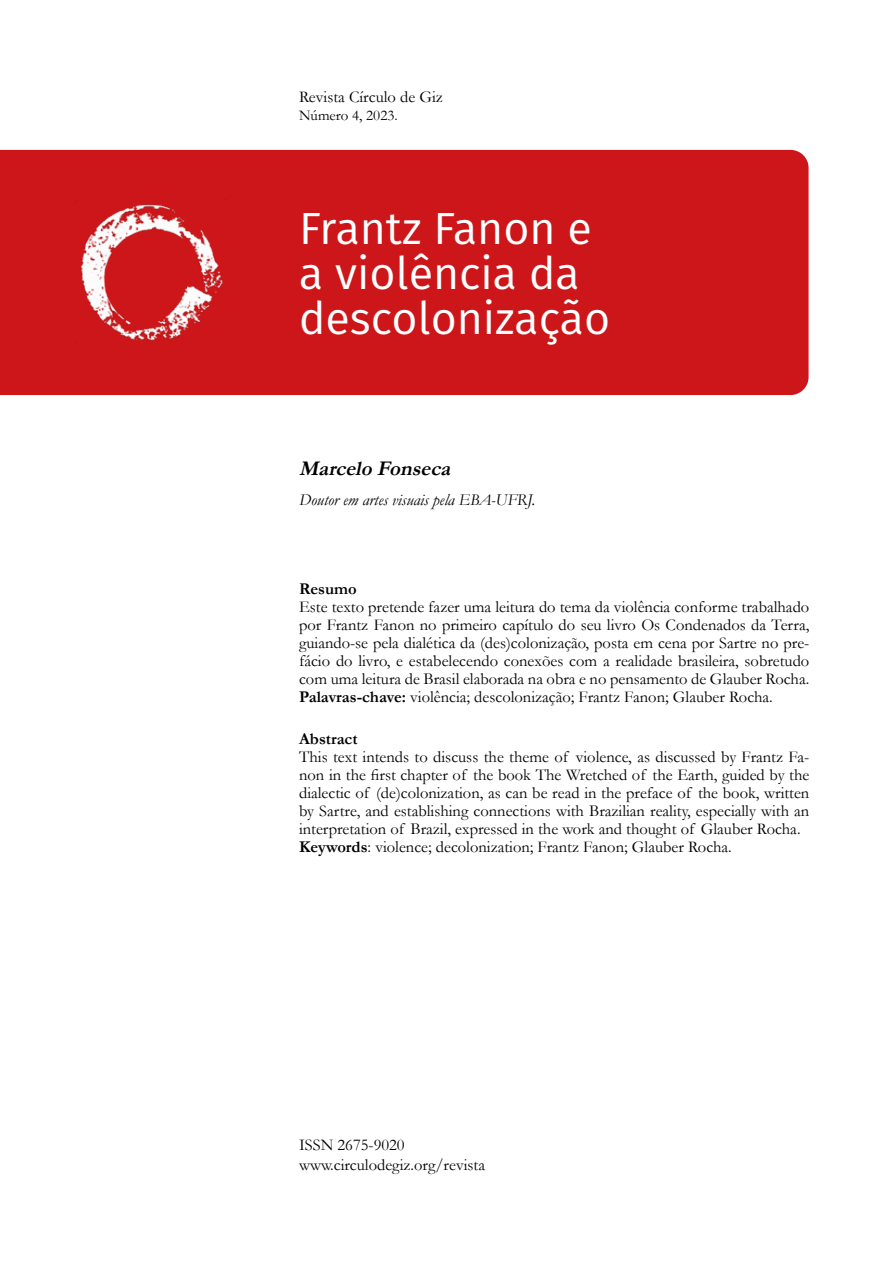
<style>
.page{position:relative;width:893px;height:1263px;background:#fff}
.page>*{position:absolute;margin:0;border:0;box-sizing:border-box;transform-origin:0 0}
.t1{font:45px/45px "Fira Sans";color:#fff}
.t2{font:italic 700 21px "Garamond";color:#000}
.t3{font:16.5px/18px "Garamond";color:#000}
.t4{font:italic 16.5px "Garamond";color:#000}
.t5{font:700 16.5px "Garamond";color:#000}
.t6{font:15px "Garamond";color:#000}
.s1{font-weight:700}
</style>
<div class="page">
<div style="left:0;top:150px;width:809px;height:245px;background:#cd1619"></div>
<img style="left:74px;top:199px;width:152px;height:146px">
<p class="t3" style="left:299px;top:87px;width:145px">Revista Círculo de Giz</p>
<p class="t6" style="left:299px;top:105px;width:100px">Número 4, 2023.</p>
<h1 class="t1" style="left:299px;top:205px;width:313px">Frantz Fanon e a violência da descolonização</h1>
<p class="t2" style="left:299px;top:454px;width:159px">MarceloFonseca</p>
<p class="t4" style="left:299px;top:489px;width:238px">Doutor em artes visuais pela EBA-UFRJ.</p>
<p class="t5" style="left:299px;top:577px;width:59px">Resumo</p>
<p class="t3" style="left:299px;top:597px;width:512px;text-align:justify">Este texto pretende fazer uma leitura do tema da violência conforme trabalhado por Frantz Fanon no primeiro capítulo do seu livro Os Condenados da Terra, guiando-se pela dialética da (des)colonização, posta em cena por Sartre no pre&shy;fácio do livro, e estabelecendo conexões com a realidade brasileira, sobretudo com uma leitura de Brasil elaborada na obra e no pensamento de Glauber Rocha.<br><span class="s1">Palavras-chave:</span> violência; descolonização; Frantz Fanon; Glauber Rocha.</p>
<p class="t5" style="left:299px;top:727px;width:60px">Abstract</p>
<p class="t3" style="left:299px;top:747px;width:512px">This text intends to discuss the theme of violence, as discussed by Frantz Fa&shy;non in the first chapter of the book The Wretched of the Earth, guided by the dialectic of (de)colonization, as can be read in the preface of the book, written by Sartre, and establishing connections with Brazilian reality, especially with an interpretation of Brazil, expressed in the work and thought of Glauber Rocha.<br><span class="s1">Keywords</span>: violence; decolonization; Frantz Fanon; Glauber Rocha.</p>
<p class="t3" style="left:299px;top:1135px;width:187px;line-height:19.8px">ISSN 2675-9020 www.circulodegiz.org/revista</p>
</div>
